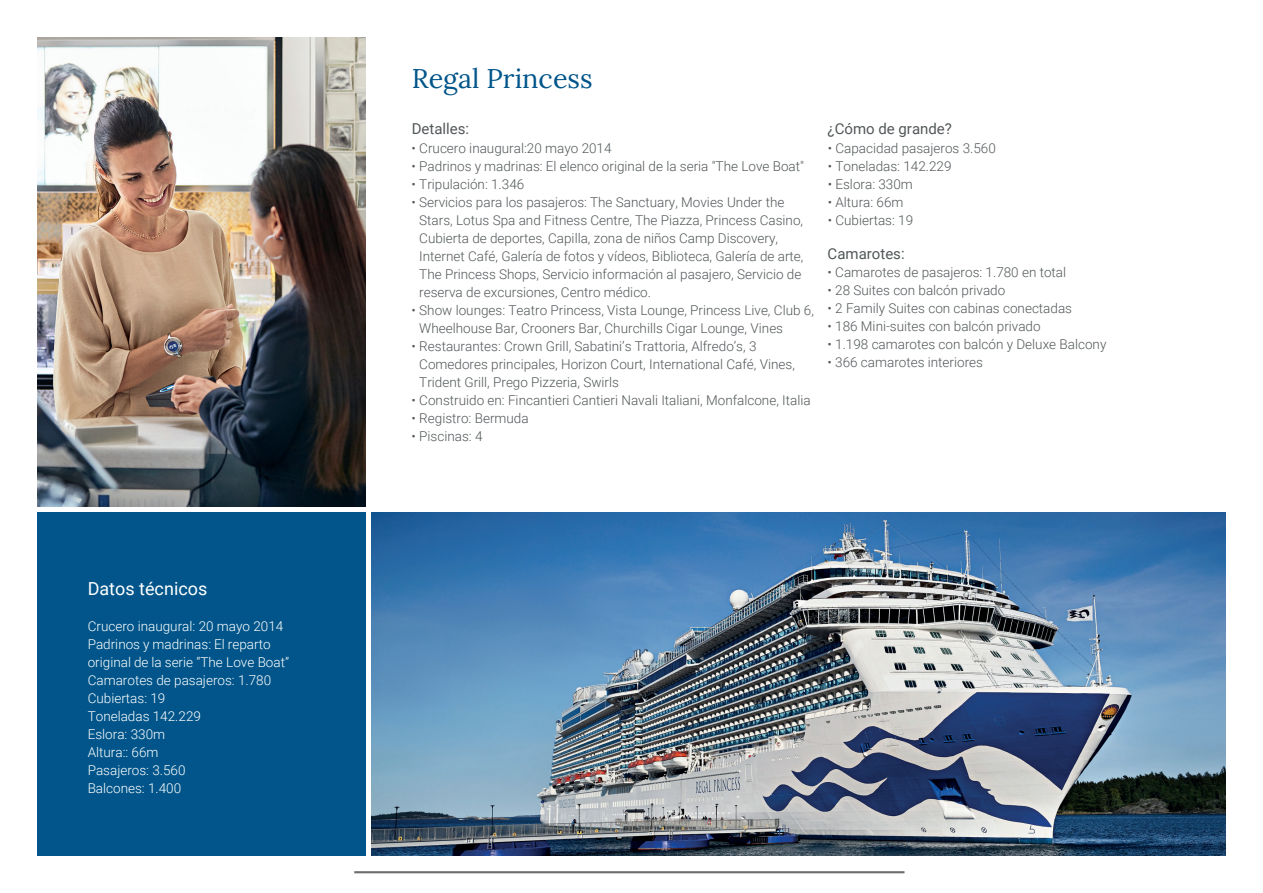
<style>
.page{position:relative;width:1263px;height:893px;background:#fff}
.page>*{position:absolute;margin:0;border:0;box-sizing:border-box;transform-origin:0 0}
.t1{font:27px "Lora";color:#01558a}
.t2{font:18px "Roboto";color:#fff}
.t3{font:15px "Roboto";color:#525759}
.t4{font:300 13.5px/18px "Roboto";color:#525759}
.t5{font:300 13.5px/18px "Roboto";color:#fff}
</style>
<div class="page">
<div style="left:38px;top:512px;width:328px;height:343px;background:#01558a"></div>
<img style="left:38px;top:38px;width:328px;height:468px">
<hr style="left:354px;top:871px;width:550px;height:2px;background:#6c6d70">
<img style="left:371px;top:512px;width:854px;height:343px">
<h2 class="t2" style="left:88px;top:576px;width:121px">Datos técnicos</h2>
<p class="t5" style="left:88px;top:617px;width:203px">Crucero inaugural: 20 mayo 2014<br>Padrinos y madrinas: El reparto original de la serie “The Love Boat”<br>Camarotes de pasajeros: 1.780<br>Cubiertas: 19<br>Toneladas 142.229<br>Eslora: 330m<br>Altura:: 66m<br>Pasajeros: 3.560<br>Balcones: 1.400</p>
<h1 class="t1" style="left:412px;top:58px;width:182px">Regal Princess</h1>
<p class="t3" style="left:412px;top:119px;width:59px">Detalles:</p>
<p class="t4" style="left:412px;top:138px;width:201px">• Crucero inaugural:20 mayo 2014</p>
<p class="t4" style="left:412px;top:156px;width:394px">• Padrinos y madrinas: El elenco original de la seria "The Love Boat"</p>
<p class="t4" style="left:412px;top:174px;width:114px">• Tripulación: 1.346</p>
<p class="t4" style="left:419px;top:192px;width:386px;text-indent:-8px">• Servicios para los pasajeros: The Sanctuary, Movies Under the Stars, Lotus Spa and Fitness Centre, The Piazza, Princess Casino, Cubierta de deportes, Capilla, zona de niños Camp Discovery, Internet Café, Galería de fotos y vídeos, Biblioteca, Galería de arte, The Princess Shops, Servicio información al pasajero, Servicio de reserva de excursiones, Centro médico.</p>
<p class="t4" style="left:419px;top:300px;width:396px;text-indent:-8px">• Show lounges: Teatro Princess, Vista Lounge, Princess Live, Club 6,<br>Wheelhouse Bar, Crooners Bar, Churchills Cigar Lounge, Vines</p>
<p class="t4" style="left:419px;top:336px;width:377px;text-indent:-8px">• Restaurantes: Crown Grill, Sabatini’s Trattoria, Alfredo’s, 3<br>Comedores principales, Horizon Court, International Café, Vines,<br>Trident Grill, Prego Pizzeria, Swirls</p>
<p class="t4" style="left:412px;top:390px;width:401px">• Construido en: Fincantieri Cantieri Navali Italiani, Monfalcone, Italia</p>
<p class="t4" style="left:412px;top:408px;width:118px">• Registro: Bermuda</p>
<p class="t4" style="left:412px;top:426px;width:72px">• Piscinas: 4</p>
<p class="t3" style="left:828px;top:119px;width:126px">¿Cómo de grande?</p>
<p class="t4" style="left:828px;top:138px;width:170px">• Capacidad pasajeros 3.560</p>
<p class="t4" style="left:828px;top:156px;width:125px">• Toneladas: 142.229</p>
<p class="t4" style="left:828px;top:174px;width:87px">• Eslora: 330m</p>
<p class="t4" style="left:828px;top:192px;width:77px">• Altura: 66m</p>
<p class="t4" style="left:828px;top:210px;width:87px">• Cubiertas: 19</p>
<p class="t3" style="left:828px;top:243px;width:79px">Camarotes:</p>
<p class="t4" style="left:828px;top:263px;width:240px">• Camarotes de pasajeros: 1.780 en total</p>
<p class="t4" style="left:828px;top:281px;width:179px">• 28 Suites con balcón privado</p>
<p class="t4" style="left:828px;top:299px;width:246px">• 2 Family Suites con cabinas conectadas</p>
<p class="t4" style="left:828px;top:317px;width:215px">• 186 Mini-suites con balcón privado</p>
<p class="t4" style="left:828px;top:335px;width:280px">• 1.198 camarotes con balcón y Deluxe Balcony</p>
<p class="t4" style="left:828px;top:353px;width:157px">• 366 camarotes interiores</p>
</div>
